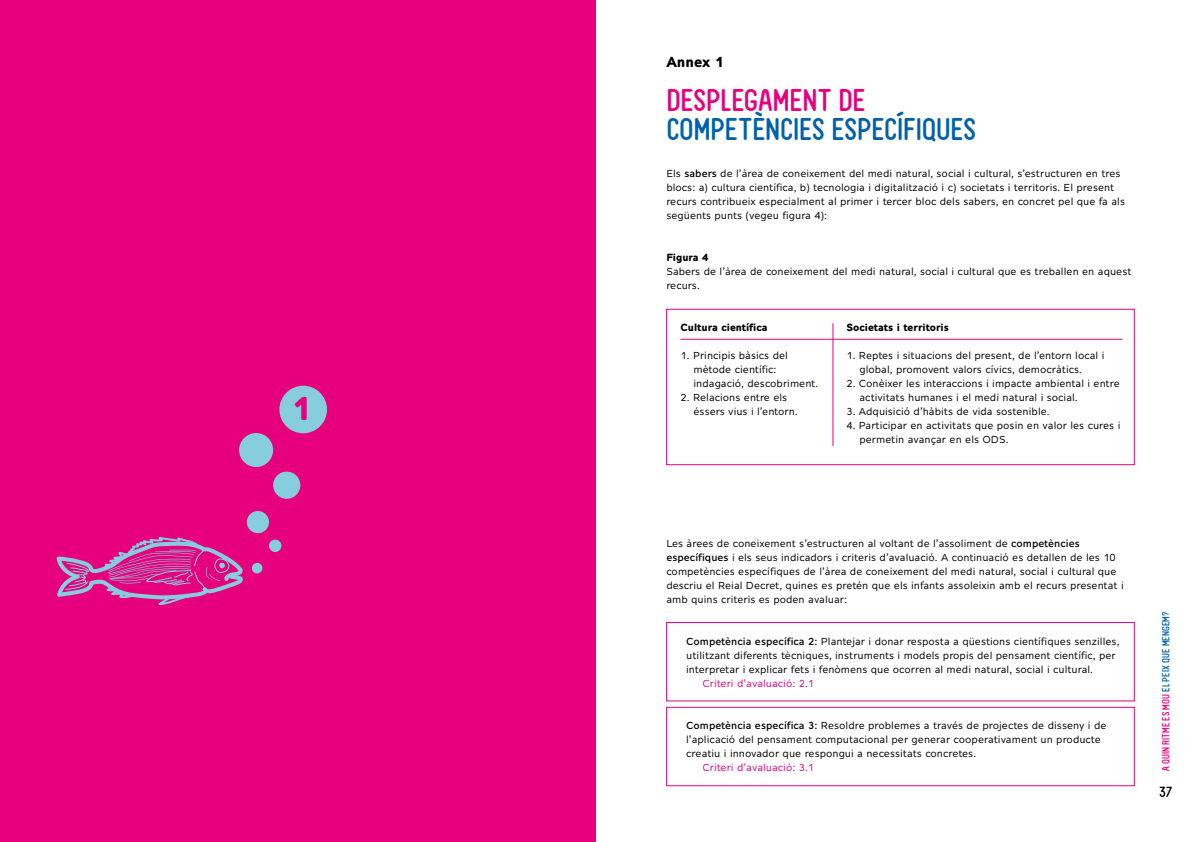
<style>
.page{position:relative;width:1191px;height:842px;background:#fff}
.page>*{position:absolute;margin:0;border:0;box-sizing:border-box;transform-origin:0 0}
.t1{font:700 31.9px "Alleyn";color:#e6007d}
.t2{font:30px "FV Almelo";letter-spacing:-.005em;color:#0061ad}
.t3{font:30px "FV Almelo";color:#e6007d}
.t4{font:700 14px "Alleyn";color:#000}
.t5{font:14px "FV Almelo";color:#000}
.t6{font:10px/14px "Alleyn";color:#000}
.t7{font:700 10px "Alleyn";color:#000}
.t8{font:10px "Alleyn";color:#e6007d}
.t9{font:10px "FV Almelo";letter-spacing:.01em;color:#0061ad}
.s1{font-weight:500}
.s2{color:#e6007d}
</style>
<div class="page">
<div style="left:0;top:0;width:595px;height:842px;background:#e6007d"></div>
<div style="left:666px;top:309px;width:468px;height:156px;border:1px solid #e6007d"></div>
<div style="left:666px;top:622px;width:468px;height:79px;border:1px solid #e6007d"></div>
<div style="left:666px;top:707px;width:468px;height:79px;border:1px solid #e6007d"></div>
<hr style="left:680px;top:339px;width:442px;height:1px;background:#e6007d">
<hr style="left:832px;top:323px;width:1px;height:123px;background:#e6007d">
<div style="left:252px;top:563px;width:10px;height:10px;background:#86cedd;border-radius:50%"></div>
<div style="left:247px;top:511px;width:22px;height:22px;background:#86cedd;border-radius:50%"></div>
<div style="left:239px;top:433px;width:34px;height:34px;background:#86cedd;border-radius:50%"></div>
<div style="left:279px;top:386px;width:48px;height:47px;background:#86cedd;border-radius:50%"></div>
<div style="left:269px;top:540px;width:12px;height:12px;background:#86cedd;border-radius:50%"></div>
<div style="left:273px;top:472px;width:27px;height:27px;background:#86cedd;border-radius:50%"></div>
<svg style="left:57px;top:537px;width:186px;height:68px"></svg>
<h1 class="t1" style="left:292px;top:389px;width:22px">1</h1>
<h3 class="t4" style="left:666px;top:53px;width:59px">Annex 1</h3>
<h2 class="t3" style="left:666px;top:82px;width:201px">DESPLEGAMENT DE</h2>
<h2 class="t2" style="left:666px;top:111px;width:311px">COMPETÈNCIES ESPECÍFIQUES</h2>
<p class="t6" style="left:666px;top:166px;width:460px">Els <span class="s1">sabers</span> de l’àrea de coneixement del medi natural, social i cultural, s’estructuren en tres blocs: a) cultura científica, b) tecnologia i digitalització i c) societats i territoris. El present recurs contribueix especialment al primer i tercer bloc dels sabers, en concret pel que fa als següents punts (vegeu figura 4):</p>
<p class="t7" style="left:666px;top:251px;width:44px">Figura 4</p>
<p class="t6" style="left:666px;top:264px;width:466px">Sabers de l’àrea de coneixement del medi natural, social i cultural que es treballen en aquest recurs.</p>
<p class="t7" style="left:680px;top:321px;width:89px">Cultura científica</p>
<p class="t6" style="left:693px;top:348px;width:126px;text-indent:-13px">1. Principis bàsics del mètode científic: indagació, descobriment.</p>
<p class="t6" style="left:693px;top:390px;width:106px;text-indent:-13px">2. Relacions entre els éssers vius i l’entorn.</p>
<p class="t7" style="left:846px;top:321px;width:104px">Societats i territoris</p>
<p class="t6" style="left:859px;top:348px;width:246px;text-indent:-13px">1. Reptes i situacions del present, de l’entorn local i global, promovent valors cívics, democràtics.</p>
<p class="t6" style="left:859px;top:376px;width:262px;text-indent:-13px">2. Conèixer les interaccions i impacte ambiental i entre activitats humanes i el medi natural i social.</p>
<p class="t6" style="left:846px;top:404px;width:205px">3. Adquisició d’hàbits de vida sostenible.</p>
<p class="t6" style="left:859px;top:418px;width:262px;text-indent:-13px">4. Participar en activitats que posin en valor les cures i permetin avançar en els ODS.</p>
<p class="t6" style="left:666px;top:536px;width:459px">Les àrees de coneixement s’estructuren al voltant de l’assoliment de <span class="s1">competències específiques</span> i els seus indicadors i criteris d’avaluació. A continuació es detallen de les 10 competències específiques de l’àrea de coneixement del medi natural, social i cultural que descriu el Reial Decret, quines es pretén que els infants assoleixin amb el recurs presentat i amb quins criteris es poden avaluar:</p>
<p class="t6" style="left:686px;top:634px;width:435px"><span class="s1">Competència específica 2:</span> Plantejar i donar resposta a qüestions científiques senzilles, utilitzant diferents tècniques, instruments i models propis del pensament científic, per interpretar i explicar fets i fenòmens que ocorren al medi natural, social i cultural.</p>
<p class="t8" style="left:702px;top:677px;width:113px">Criteri d’avaluació: 2.1</p>
<p class="t6" style="left:686px;top:718px;width:422px"><span class="s1">Competència específica 3:</span> Resoldre problemes a través de projectes de disseny i de l’aplicació del pensament computacional per generar cooperativament un producte creatiu i innovador que respongui a necessitats concretes.</p>
<p class="t8" style="left:702px;top:761px;width:113px">Criteri d’avaluació: 3.1</p>
<p class="t9" style="left:1159px;top:771px;width:161px;rotate:-90deg"><span class="s2">A QUIN RITME ES MOU</span> EL PEIX QUE MENGEM?</p>
<h3 class="t5" style="left:1159px;top:783px;width:15px">37</h3>
</div>
